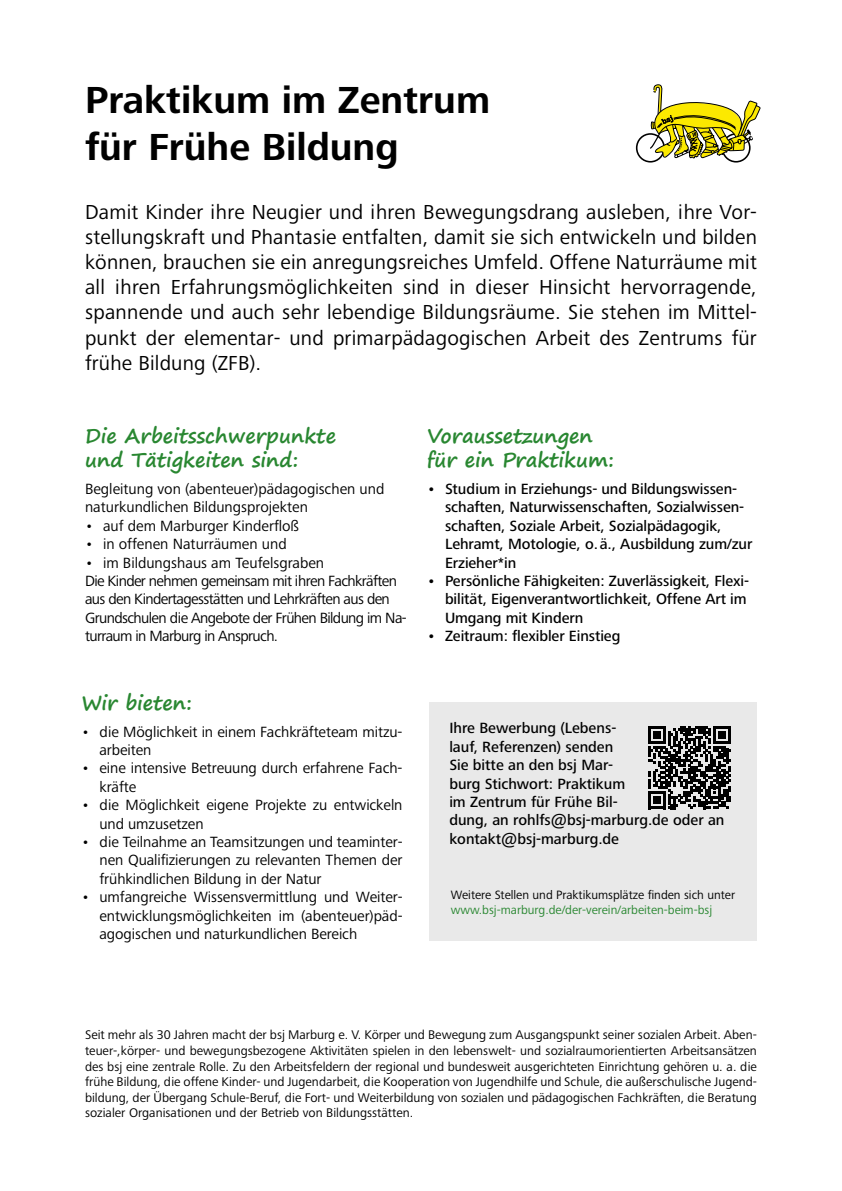
<style>
.page{position:relative;width:842px;height:1191px;background:#fff}
.page>*{position:absolute;margin:0;border:0;box-sizing:border-box;transform-origin:0 0}
.t1{font:700 39px/46.8px "Frutiger Next Pro";color:#000}
.t2{font:21px/25.2px "Frutiger Next Pro";letter-spacing:.01em;color:#000;text-align:justify}
.t3{font:700 20px/24px "Segoe Print";color:#298731}
.t4{font:15.3px/18.4px "Frutiger Next Pro";letter-spacing:-.005em;color:#000}
.t5{font:500 15.3px/18.4px "Frutiger Next Pro";letter-spacing:-.005em;color:#000}
.t6{font:15.3px/18.4px "Frutiger Next Pro";letter-spacing:-.04em;color:#000}
.t7{font:13px/15.6px "Frutiger Next Pro";color:#000;text-align:justify}
.t8{font:12.5px "Frutiger Next Pro";color:#000}
.t9{font:12.5px "Frutiger Next Pro";color:#298731}
</style>
<div class="page">
<div style="left:429px;top:702px;width:328px;height:238px;background:#e9e9e9"></div>
<svg style="left:635px;top:84px;width:126px;height:79px"></svg>
<svg style="left:648px;top:726px;width:83px;height:83px"></svg>
<h1 class="t1" style="left:85px;top:77px;width:407px">Praktikum im Zentrum für Frühe Bildung</h1>
<p class="t2" style="left:85px;top:199px;width:673px">Damit Kinder ihre Neugier und ihren Bewegungsdrang ausleben, ihre Vor&shy;stellungskraft und Phantasie entfalten, damit sie sich entwickeln und bilden können, brauchen sie ein anregungsreiches Umfeld. Offene Naturräume mit all ihren Erfahrungsmöglichkeiten sind in dieser Hinsicht hervorragende, spannende und auch sehr lebendige Bildungsräume. Sie stehen im Mittel&shy;punkt der elementar- und primarpädagogischen Arbeit des Zentrums für frühe Bildung (ZFB).</p>
<h3 class="t3" style="left:85px;top:423px;width:252px">Die Arbeitsschwerpunkte und Tätigkeiten sind:</h3>
<p class="t4" style="left:85px;top:480px;width:301px">Begleitung von (abenteuer)pädagogischen und naturkundlichen Bildungsprojekten</p>
<p class="t4" style="left:85px;top:516px;width:215px">• auf dem Marburger Kinderfloß</p>
<p class="t4" style="left:85px;top:535px;width:203px">• in offenen Naturräumen und</p>
<p class="t6" style="left:85px;top:553px;width:323px">• im Bildungshaus am Teufelsgraben<br>Die Kinder nehmen gemeinsam mit ihren Fachkräften aus den Kindertagesstätten und Lehrkräften aus den Grundschulen die Angebote der Frühen Bildung im Na&shy;turraum in Marburg in Anspruch.</p>
<h3 class="t3" style="left:427px;top:423px;width:189px">Voraussetzungen für ein Praktikum:</h3>
<p class="t5" style="left:445px;top:480px;width:309px;text-indent:-18px">• Studium in Erziehungs- und Bildungswissen&shy;schaften, Naturwissenschaften, Sozialwissen&shy;schaften, Soziale Arbeit, Sozialpädagogik, Lehramt, Motologie, o.ä., Ausbildung zum/zur Erzieher*in</p>
<p class="t5" style="left:445px;top:572px;width:306px;text-indent:-18px">• Persönliche Fähigkeiten: Zuverlässigkeit, Flexi&shy;bilität, Eigenverantwortlichkeit, Offene Art im<br>Umgang mit Kindern</p>
<p class="t5" style="left:427px;top:627px;width:195px">• Zeitraum: flexibler Einstieg</p>
<h3 class="t3" style="left:81px;top:690px;width:112px">Wir bieten:</h3>
<p class="t4" style="left:99px;top:722px;width:304px;text-indent:-18px">• die Möglichkeit in einem Fachkräfteteam mitzu&shy;arbeiten</p>
<p class="t4" style="left:99px;top:759px;width:305px;text-indent:-18px">• eine intensive Betreuung durch erfahrene Fach&shy;kräfte</p>
<p class="t4" style="left:99px;top:796px;width:305px;text-indent:-18px">• die Möglichkeit eigene Projekte zu entwickeln und umzusetzen</p>
<p class="t4" style="left:99px;top:832px;width:305px;text-align:justify;text-indent:-18px">• die Teilnahme an Teamsitzungen und teaminter&shy;nen Qualifizierungen zu relevanten Themen der frühkindlichen Bildung in der Natur</p>
<p class="t4" style="left:99px;top:888px;width:305px;text-align:justify;text-indent:-18px">• umfangreiche Wissensvermittlung und Weiter&shy;entwicklungsmöglichkeiten im (abenteuer)päd&shy;agogischen und naturkundlichen Bereich</p>
<p class="t8" style="left:451px;top:888px;width:286px">Weitere Stellen und Praktikumsplätze finden sich unter</p>
<p class="t5" style="left:449px;top:719px;width:277px">Ihre Bewerbung (Lebens-<br>lauf, Referenzen) senden<br>Sie bitte an den bsj Mar-<br>burg Stichwort: Praktikum<br>im Zentrum für Frühe Bil-<br>dung, an rohlfs@bsj-marburg.de oder an kontakt@bsj-marburg.de</p>
<p class="t9" style="left:451px;top:903px;width:263px">www.bsj-marburg.de/der-verein/arbeiten-beim-bsj</p>
<p class="t7" style="left:85px;top:1027px;width:673px">Seit mehr als 30 Jahren macht der bsj Marburg e. V. Körper und Bewegung zum Ausgangspunkt seiner sozialen Arbeit. Aben&shy;teuer-,körper- und bewegungsbezogene Aktivitäten spielen in den lebenswelt- und sozialraumorientierten Arbeitsansätzen des bsj eine zentrale Rolle. Zu den Arbeitsfeldern der regional und bundesweit ausgerichteten Einrichtung gehören u. a. die frühe Bildung, die offene Kinder- und Jugendarbeit, die Kooperation von Jugendhilfe und Schule, die außerschulische Jugend&shy;bildung, der Übergang Schule-Beruf, die Fort- und Weiterbildung von sozialen und pädagogischen Fachkräften, die Beratung sozialer Organisationen und der Betrieb von Bildungsstätten.</p>
</div>
